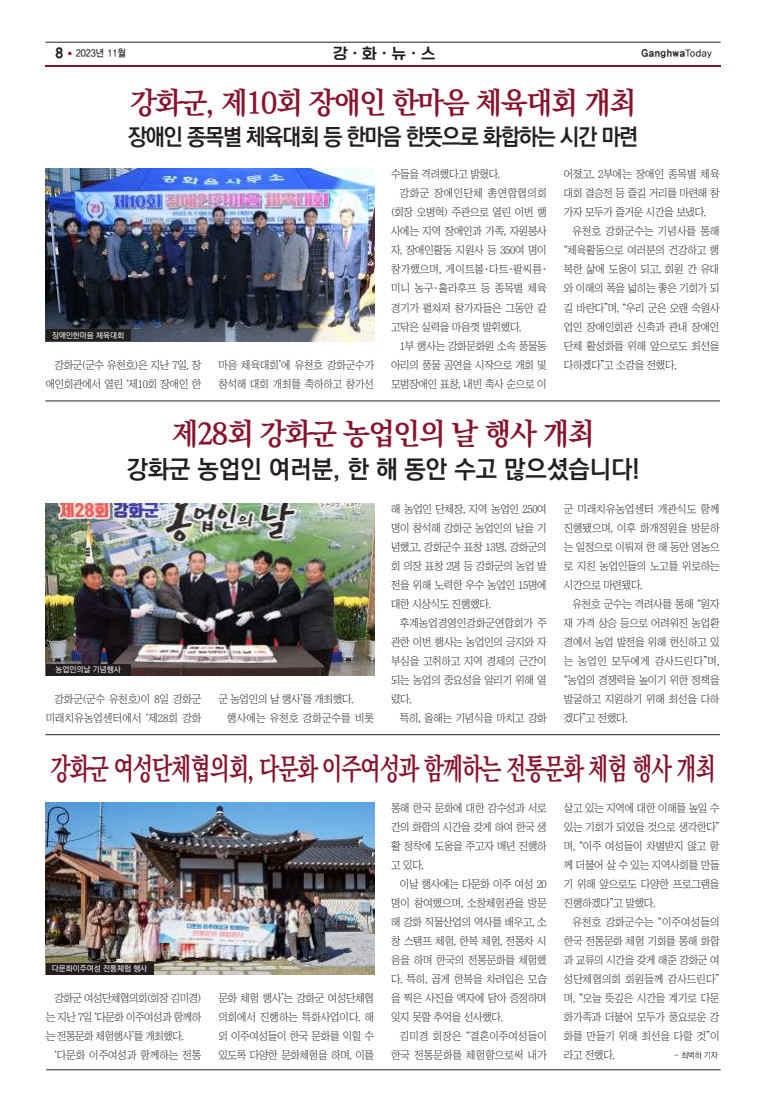
<style>
.page{position:relative;width:766px;height:1112px;background:#fff}
.page>*{position:absolute;margin:0;border:0;box-sizing:border-box;transform-origin:0 0}
.t1{font:700 30px "Ko Pub Batang";letter-spacing:-.05em;color:#86142d;scale:.95 1}
.t2{font:700 30px "Ko Pub Batang";letter-spacing:-.05em;color:#86142d;scale:.72 1}
.t3{font:700 25px "Ko Pub Dotum";color:#241f1f}
.t4{font:700 23px "Ko Pub Dotum";letter-spacing:-.05em;color:#241f1f;scale:.95 1}
.t5{font:15px "ONE Mobile Title";color:#241f1f}
.t6{font:14px "YDIYGO360";color:#241f1f;scale:.9 1}
.t7{font:11px/19px "Chosunilbo NM";letter-spacing:-.03em;color:#241f1f;text-align:justify;scale:.95 1}
.t8{font:11px/19px "Chosunilbo NM";letter-spacing:.005em;color:#241f1f;text-align:right;scale:.95 1}
.t9{font:11px "Chosunilbo NM";letter-spacing:.01em;color:#241f1f;scale:.95 1}
.t10{font:11px "Chosunilbo NM";letter-spacing:-.005em;color:#241f1f;scale:.95 1}
.t11{font:11px "Chosunilbo NM";letter-spacing:.035em;color:#241f1f;scale:.95 1}
.t12{font:10px "YDIYGO350";letter-spacing:.05em;color:#241f1f;scale:.9 1}
.t13{font:10px "YDIYGO330";color:#241f1f;scale:.9 1}
.t14{font:300 8.5px "Ko Pub Dotum";color:#241f1f}
.t15{font:500 8px "Ko Pub Dotum";color:#fff}
.s1{font-family:"YDIYGO310";font-size:5px;color:#86142d}
.s2{font-family:"YDIYGO330"}
</style>
<div class="page">
<hr style="left:45px;top:65px;width:675px;height:2px;background:#86142d">
<hr style="left:46px;top:1069px;width:674px;height:1px;background:#241f1f">
<hr style="left:45px;top:42px;width:675px;height:1px;background:#241f1f">
<hr style="left:45px;top:400px;width:674px;height:1px;background:#241f1f">
<img style="left:46px;top:169px;width:328px;height:172px">
<div style="left:46px;top:329px;width:84px;height:12px;background:#241f1f"></div>
<hr style="left:45px;top:734px;width:674px;height:1px;background:#241f1f">
<img style="left:46px;top:503px;width:328px;height:172px">
<div style="left:46px;top:663px;width:84px;height:12px;background:#241f1f"></div>
<img style="left:46px;top:802px;width:328px;height:172px">
<div style="left:46px;top:962px;width:107px;height:12px;background:#241f1f"></div>
<p class="t6" style="left:56px;top:45px;width:9px">8</p>
<p class="t13" style="left:67px;top:47px;width:66px"><span class="s1">●</span> 2023년 11월</p>
<h3 class="t5" style="left:333px;top:45px;width:103px">강ㆍ화ㆍ뉴ㆍ스</h3>
<p class="t12" style="left:641px;top:47px;width:80px">Ganghwa<span class="s2">Today</span></p>
<h1 class="t1" style="left:130px;top:87px;width:533px">강화군, 제10회 장애인 한마음 체육대회 개최</h1>
<h3 class="t4" style="left:128px;top:125px;width:538px">장애인 종목별 체육대회 등 한마음 한뜻으로 화합하는 시간 마련</h3>
<p class="t15" style="left:52px;top:331px;width:74px">장애인한마음 체육대회</p>
<p class="t7" style="left:46px;top:355px;width:165px;text-align:right">강화군(군수 유천호)은 지난 7일, 장 애인회관에서 열린 ‘제10회 장애인 한</p>
<p class="t7" style="left:218px;top:355px;width:165px">마음 체육대회’에 유천호 강화군수가 참석해 대회 개최를 축하하고 참가선</p>
<p class="t7" style="left:391px;top:165px;width:116px">수들을 격려했다고 밝혔다.</p>
<p class="t11" style="left:400px;top:188px;width:156px">강화군 장애인단체 총연합협의회</p>
<p class="t7" style="left:391px;top:203px;width:165px">(회장 오병혁) 주관으로 열린 이번 행</p>
<p class="t7" style="left:391px;top:222px;width:165px">사에는 지역 장애인과 가족, 자원봉사</p>
<p class="t7" style="left:391px;top:241px;width:165px">자, 장애인활동 지원사 등 350여 명이</p>
<p class="t9" style="left:391px;top:264px;width:165px">참가했으며, 게이트볼·다트·팔씨름·</p>
<p class="t8" style="left:391px;top:279px;width:165px">미니 농구·훌라후프 등 종목별 체육</p>
<p class="t7" style="left:391px;top:298px;width:165px">경기가 펼쳐져 참가자들은 그동안 갈</p>
<p class="t7" style="left:391px;top:317px;width:139px">고닦은 실력을 마음껏 발휘했다.</p>
<p class="t7" style="left:400px;top:336px;width:156px">1부 행사는 강화문화원 소속 풍물동</p>
<p class="t7" style="left:391px;top:355px;width:165px">아리의 풍물 공연을 시작으로 개회 및</p>
<p class="t7" style="left:391px;top:374px;width:165px">모범장애인 표창, 내빈 축사 순으로 이</p>
<p class="t7" style="left:563px;top:165px;width:165px">어졌고, 2부에는 장애인 종목별 체육 대회 결승전 등 즐길 거리를 마련해 참 가자 모두가 즐거운 시간을 보냈다.</p>
<p class="t7" style="left:563px;top:222px;width:165px;text-indent:9px">유천호 강화군수는 기념사를 통해 “체육활동으로 여러분의 건강하고 행 복한 삶에 도움이 되고, 회원 간 유대 와 이해의 폭을 넓히는 좋은 기회가 되 길 바란다”며, “우리 군은 오랜 숙원사 업인 장애인회관 신축과 관내 장애인 단체 활성화를 위해 앞으로도 최선을 다하겠다”고 소감을 전했다.</p>
<h1 class="t1" style="left:172px;top:418px;width:446px">제28회 강화군 농업인의 날 행사 개최</h1>
<h2 class="t3" style="left:126px;top:456px;width:515px">강화군 농업인 여러분, 한 해 동안 수고 많으셨습니다!</h2>
<p class="t15" style="left:55px;top:665px;width:67px">농업인의날 기념행사</p>
<p class="t8" style="left:46px;top:689px;width:165px">강화군(군수 유천호)이 8일 강화군 미래치유농업센터에서 ‘제28회 강화</p>
<p class="t8" style="left:227px;top:689px;width:156px;text-align:left;text-indent:-9px">군 농업인의 날 행사’를 개최했다. 행사에는 유천호 강화군수를 비롯</p>
<p class="t7" style="left:391px;top:499px;width:165px">해 농업인 단체장, 지역 농업인 250여 명이 참석해 강화군 농업인의 날을 기 념했고, 강화군수 표창 13명, 강화군의 회 의장 표창 2명 등 강화군의 농업 발 전을 위해 노력한 우수 농업인 15명에 대한 시상식도 진행했다.</p>
<p class="t7" style="left:391px;top:613px;width:165px;text-indent:9px">후계농업경영인강화군연합회가 주 관한 이번 행사는 농업인의 긍지와 자 부심을 고취하고 지역 경제의 근간이 되는 농업의 중요성을 알리기 위해 열 렸다.</p>
<p class="t7" style="left:400px;top:708px;width:156px">특히, 올해는 기념식을 마치고 강화</p>
<p class="t7" style="left:563px;top:499px;width:165px">군 미래치유농업센터 개관식도 함께 진행됐으며, 이후 화개정원을 방문하 는 일정으로 이뤄져 한 해 동안 영농으 로 지친 농업인들의 노고를 위로하는 시간으로 마련됐다.</p>
<p class="t7" style="left:563px;top:594px;width:165px;text-indent:9px">유천호 군수는 격려사를 통해 “원자 재 가격 상승 등으로 어려워진 농업환 경에서 농업 발전을 위해 헌신하고 있 는 농업인 모두에게 감사드린다”며, “농업의 경쟁력을 높이기 위한 정책을 발굴하고 지원하기 위해 최선을 다하 겠다”고 전했다.</p>
<h1 class="t2" style="left:51px;top:752px;width:924px">강화군 여성단체협의회, 다문화 이주여성과 함께하는 전통문화 체험 행사 개최</h1>
<p class="t15" style="left:52px;top:964px;width:97px">다문화이주여성 전통체험 행사</p>
<p class="t7" style="left:46px;top:988px;width:165px;text-indent:9px">강화군 여성단체협의회(회장 김미경) 는 지난 7일 ‘다문화 이주여성과 함께하 는 전통문화 체험행사’를 개최했다.</p>
<p class="t10" style="left:54px;top:1049px;width:156px">‘다문화 이주여성과 함께하는 전통</p>
<p class="t7" style="left:218px;top:988px;width:165px">문화 체험 행사’는 강화군 여성단체협 의회에서 진행하는 특화사업이다. 해 외 이주여성들이 한국 문화를 익힐 수 있도록 다양한 문화체험을 하며, 이를</p>
<p class="t7" style="left:391px;top:798px;width:165px">통해 한국 문화에 대한 감수성과 서로 간의 화합의 시간을 갖게 하여 한국 생 활 정착에 도움을 주고자 매년 진행하 고 있다.</p>
<p class="t7" style="left:391px;top:874px;width:165px;text-indent:9px">이날 행사에는 다문화 이주 여성 20 명이 참여했으며, 소창체험관을 방문 해 강화 직물산업의 역사를 배우고, 소 창 스탬프 체험, 한복 체험, 전통차 시 음을 하며 한국의 전통문화를 체험했 다. 특히, 곱게 한복을 차려입은 모습 을 찍은 사진을 액자에 담아 증정하며 잊지 못할 추억을 선사했다.</p>
<p class="t8" style="left:391px;top:1026px;width:165px">김미경 회장은 “결혼이주여성들이 한국 전통문화를 체험함으로써 내가</p>
<p class="t7" style="left:563px;top:798px;width:165px">살고 있는 지역에 대한 이해를 높일 수 있는 기회가 되었을 것으로 생각한다” 며, “이주 여성들이 차별받지 않고 함 께 더불어 살 수 있는 지역사회를 만들 기 위해 앞으로도 다양한 프로그램을 진행하겠다”고 말했다.</p>
<p class="t7" style="left:563px;top:912px;width:165px;text-indent:9px">유천호 강화군수는 “이주여성들의 한국 전통문화 체험 기회를 통해 화합 과 교류의 시간을 갖게 해준 강화군 여 성단체협의회 회원들께 감사드린다” 며, “오늘 뜻깊은 시간을 계기로 다문 화가족과 더불어 모두가 풍요로운 강 화를 만들기 위해 최선을 다할 것”이 라고 전했다.</p>
<p class="t14" style="left:674px;top:1051px;width:45px">- 최벽하 기자</p>
</div>
